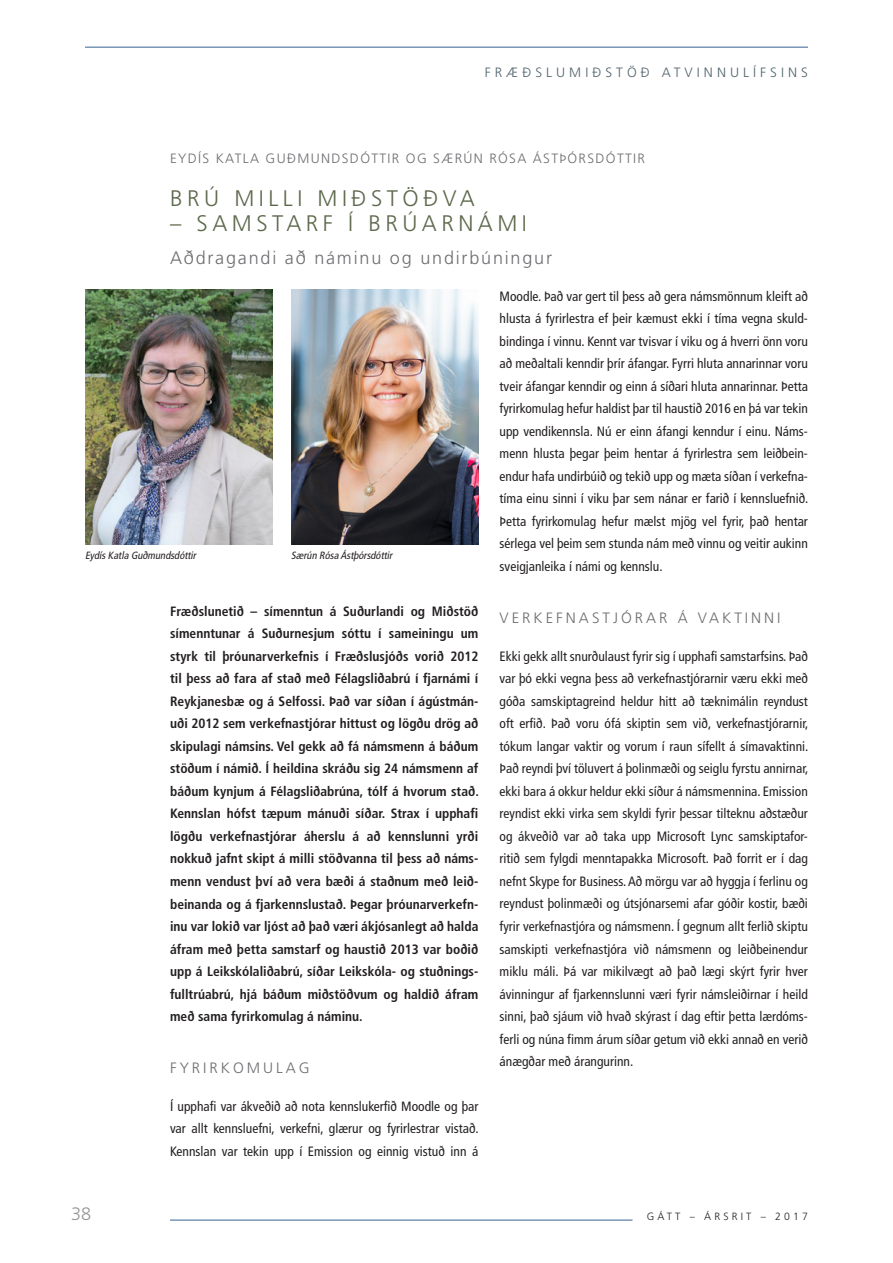
<style>
.page{position:relative;width:893px;height:1263px;background:#fff}
.page>*{position:absolute;margin:0;border:0;box-sizing:border-box;transform-origin:0 0}
.t1{font:300 22.5px "Frutiger LT Std";letter-spacing:.2em;color:#5c684b}
.t2{font:300 18px "Frutiger LT Std";letter-spacing:.1em;color:#6c6d70}
.t3{font:300 18px "Frutiger LT Std";color:#939598}
.t4{font:300 15px "Frutiger LT Std";letter-spacing:.2em;color:#6c6d70}
.t5{font:condensed 13.5px/22.5px "Frutiger LT Std";color:#231f20;text-align:justify}
.t6{font:700 condensed 13.5px/22.5px "Frutiger LT Std";color:#231f20;text-align:justify}
.t7{font:300 13.5px "Frutiger LT Std";letter-spacing:.1em;color:#6c6d70}
.t8{font:300 13.5px "Frutiger LT Std";letter-spacing:.3em;color:#50636c}
.t9{font:italic condensed 10.5px "Frutiger LT Std";color:#231f20}
.t10{font:300 10.5px "Frutiger LT Std";letter-spacing:.3em;color:#231f20}
</style>
<div class="page">
<hr style="left:170px;top:1220px;width:462px;height:1px;background:#366193">
<hr style="left:85px;top:47px;width:723px;height:1px;background:#366193">
<img style="left:85px;top:289px;width:187px;height:255px">
<img style="left:291px;top:289px;width:187px;height:255px">
<p class="t8" style="left:485px;top:64px;width:325px">FRÆÐSLUMIÐSTÖÐ ATVINNULÍFSINS</p>
<p class="t7" style="left:170px;top:151px;width:476px">EYDÍS KATLA GUÐMUNDSDÓTTIR OG SÆRÚN RÓSA ÁSTÞÓRSDÓTTIR</p>
<h1 class="t1" style="left:170px;top:185px;width:306px">BRÚ MILLI MIÐSTÖÐVA</h1>
<h1 class="t1" style="left:170px;top:211px;width:358px">– SAMSTARF Í BRÚARNÁMI</h1>
<h2 class="t2" style="left:170px;top:247px;width:383px">Aðdragandi að náminu og undirbúningur</h2>
<p class="t9" style="left:85px;top:549px;width:115px">EydísKatla Guðmundsdóttir</p>
<p class="t9" style="left:291px;top:549px;width:105px">Særún Rósa Ástþórsdóttir</p>
<h2 class="t3" style="left:71px;top:1204px;width:22px">38</h2>
<p class="t6" style="left:170px;top:600px;width:310px">Fræðslunetið – símenntun á Suðurlandi og Miðstöð símenntunar á Suðurnesjum sóttu í sameiningu um styrk til þróunarverkefnis í Fræðslusjóðs vorið 2012 til þess að fara af stað með Félagsliðabrú í fjarnámi í Reykjanesbæ og á Selfossi. Það var síðan í ágústmán&shy;uði 2012 sem verkefnastjórar hittust og lögðu drög að skipulagi námsins. Vel gekk að fá námsmenn á báðum stöðum í námið. Í heildina skráðu sig 24 námsmenn af báðum kynjum á Félagsliðabrúna, tólf á hvorum stað.<br>Kennslan hófst tæpum mánuði síðar. Strax í upphafi lögðu verkefnastjórar áherslu á að kennslunni yrði nokkuð jafnt skipt á milli stöðvanna til þess að náms&shy;menn vendust því að vera bæði á staðnum með leið&shy;beinanda og á fjarkennslustað. Þegar þróunarverkefn&shy;inu var lokið var ljóst að það væri ákjósanlegt að halda áfram með þetta samstarf og haustið 2013 var boðið upp á Leikskólaliðabrú, síðar Leikskóla- og stuðnings&shy;fulltrúabrú, hjá báðum miðstöðvum og haldið áfram með sama fyrirkomulag á náminu.</p>
<p class="t4" style="left:170px;top:1060px;width:141px">FYRIRKOMULAG</p>
<p class="t5" style="left:170px;top:1095px;width:310px">Í upphafi var ákveðið að nota kennslukerfið Moodle og þar var allt kennsluefni, verkefni, glærur og fyrirlestrar vistað.<br>Kennslan var tekin upp í Emission og einnig vistuð inn á</p>
<p class="t5" style="left:500px;top:285px;width:310px">Moodle. Það var gert til þess að gera námsmönnum kleift að hlusta á fyrirlestra ef þeir kæmust ekki í tíma vegna skuld&shy;bindinga í vinnu. Kennt var tvisvar í viku og á hverri önn voru að meðaltali kenndir þrír áfangar. Fyrri hluta annarinnar voru tveir áfangar kenndir og einn á síðari hluta annarinnar. Þetta fyrirkomulag hefur haldist þar til haustið 2016 en þá var tekin upp vendikennsla. Nú er einn áfangi kenndur í einu. Náms&shy;menn hlusta þegar þeim hentar á fyrirlestra sem leiðbein&shy;endur hafa undirbúið og tekið upp og mæta síðan í verkefna&shy;tíma einu sinni í viku þar sem nánar er farið í kennsluefnið.<br>Þetta fyrirkomulag hefur mælst mjög vel fyrir, það hentar sérlega vel þeim sem stunda nám með vinnu og veitir aukinn sveigjanleika í námi og kennslu.</p>
<p class="t4" style="left:500px;top:610px;width:282px">VERKEFNASTJÓRAR Á VAKTINNI</p>
<p class="t5" style="left:500px;top:645px;width:310px">Ekki gekk allt snurðulaust fyrir sig í upphafi samstarfsins. Það var þó ekki vegna þess að verkefnastjórarnir væru ekki með góða samskiptagreind heldur hitt að tæknimálin reyndust oft erfið. Það voru ófá skiptin sem við, verkefnastjórarnir, tókum langar vaktir og vorum í raun sífellt á símavaktinni.<br>Það reyndi því töluvert á þolinmæði og seiglu fyrstu annirnar, ekki bara á okkur heldur ekki síður á námsmennina. Emission reyndist ekki virka sem skyldi fyrir þessar tilteknu aðstæður og ákveðið var að taka upp Microsoft Lync samskiptafor&shy;ritið sem fylgdi menntapakka Microsoft. Það forrit er í dag nefnt Skype for Business. Að mörgu var að hyggja í ferlinu og reyndust þolinmæði og útsjónarsemi afar góðir kostir, bæði fyrir verkefnastjóra og námsmenn. Í gegnum allt ferlið skiptu samskipti verkefnastjóra við námsmenn og leiðbeinendur miklu máli. Þá var mikilvægt að það lægi skýrt fyrir hver ávinningur af fjarkennslunni væri fyrir námsleiðirnar í heild sinni, það sjáum við hvað skýrast í dag eftir þetta lærdóms&shy;ferli og núna fimm árum síðar getum við ekki annað en verið ánægðar með árangurinn.</p>
<p class="t10" style="left:647px;top:1211px;width:163px">GÁTT – ÁRSRIT – 2017</p>
</div>
